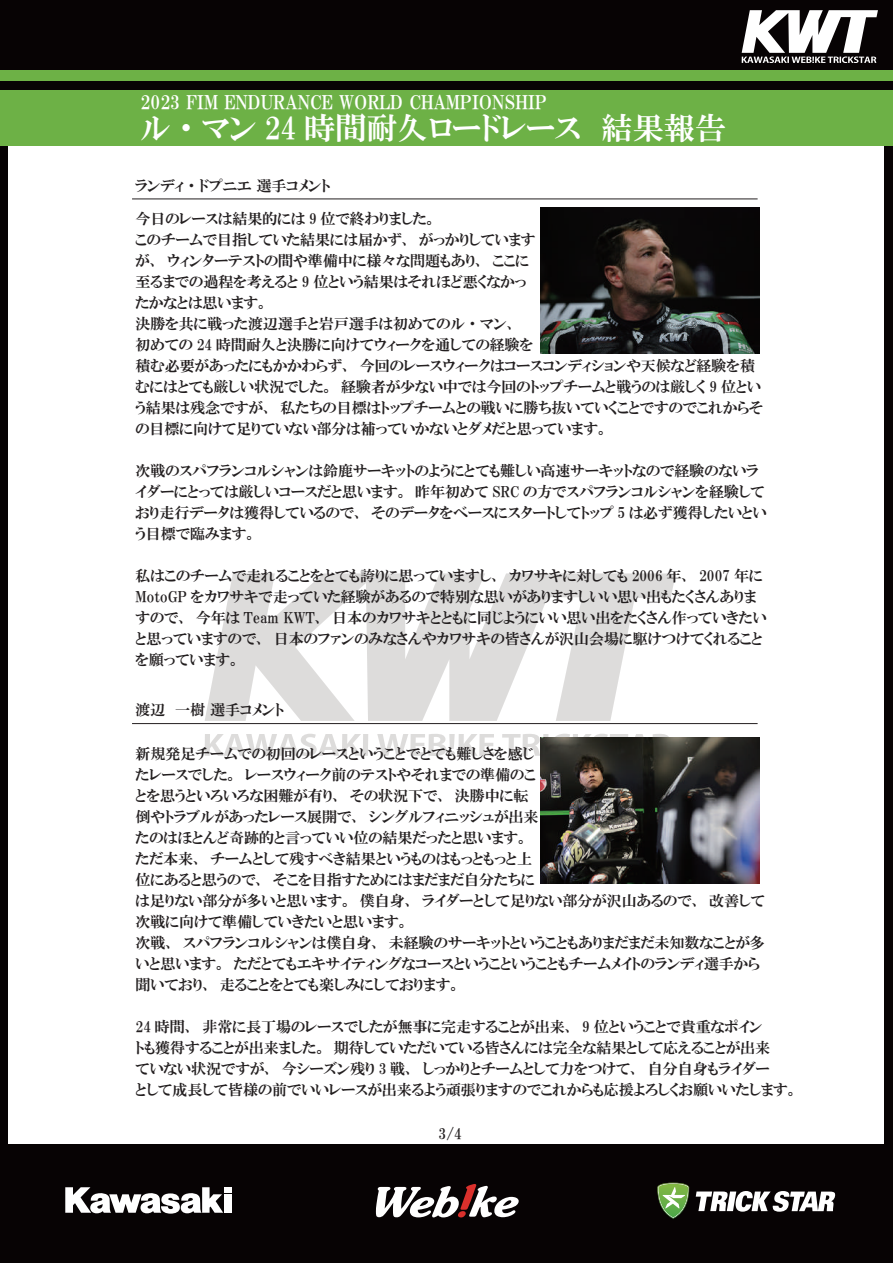
<style>
.page{position:relative;width:893px;height:1263px;background:#070304}
.page>*{position:absolute;margin:0;border:0;box-sizing:border-box;transform-origin:0 0}
.t1{font:31.05px "HGP Mincho E";color:#fff}
.t2{font:19.05px "HGP Mincho E";color:#fff}
.t3{font:15px/21px "HGP Mincho E";color:#231f20}
</style>
<div class="page">
<div style="left:8px;top:118px;width:875px;height:1026px;background:#fff"></div>
<svg style="left:205px;top:734px;width:156px;height:22px"></svg>
<div style="left:363px;top:734px;width:5px;height:22px;background:#dddcdb"></div>
<svg style="left:377px;top:734px;width:117px;height:22px"></svg>
<svg style="left:502px;top:734px;width:38px;height:22px"></svg>
<div style="left:543px;top:734px;width:5px;height:22px;background:#dddcdb"></div>
<svg style="left:555px;top:734px;width:114px;height:3px"></svg>
<svg style="left:205px;top:573px;width:471px;height:148px;fill:#dddcdb"></svg>
<svg style="left:376px;top:1184px;width:143px;height:33px"></svg>
<svg style="left:657px;top:1183px;width:32px;height:36px"></svg>
<svg style="left:696px;top:1191px;width:139px;height:21px"></svg>
<svg style="left:65px;top:1187px;width:166px;height:26px"></svg>
<div style="left:0;top:90px;width:893px;height:55px;background:#6db146"></div>
<div style="left:0;top:70px;width:893px;height:10px;background:#6db146"></div>
<svg style="left:742px;top:10px;width:136px;height:53px"></svg>
<hr style="left:132px;top:199px;width:626px;height:1px;background:#231f20">
<hr style="left:132px;top:723px;width:626px;height:1px;background:#231f20">
<img style="left:540px;top:208px;width:219px;height:146px">
<img style="left:540px;top:737px;width:219px;height:146px">
<p class="t2" style="left:140px;top:92px;width:408px">2023 FIM ENDURANCE WORLD CHAMPIONSHIP</p>
<h1 class="t1" style="left:141px;top:112px;width:587px">ル・マン 24 時間耐久ロードレース　結果報告</h1>
<p class="t3" style="left:135px;top:175px;width:197px">ランディ・ドプニエ 選手コメント</p>
<p class="t3" style="left:135px;top:208px;width:629px">今日のレースは結果的には 9 位で終わりました。<br>このチームで目指していた結果には届かず、がっかりしています<br>が、ウィンターテストの間や準備中に様々な問題もあり、ここに<br>至るまでの過程を考えると 9 位という結果はそれほど悪くなかっ<br>たかなとは思います。<br>決勝を共に戦った渡辺選手と岩戸選手は初めてのル・マン、<br>初めての 24 時間耐久と決勝に向けてウィークを通しての経験を<br>積む必要があったにもかかわらず、今回のレースウィークはコースコンディションや天候など経験を積むにはとても厳しい状況でした。経験者が少ない中では今回のトップチームと戦うのは厳しく 9 位という結果は残念ですが、私たちの目標はトップチームとの戦いに勝ち抜いていくことですのでこれからその目標に向けて足りていない部分は補っていかないとダメだと思っています。</p>
<p class="t3" style="left:135px;top:460px;width:633px">次戦のスパフランコルシャンは鈴鹿サーキットのようにとても難しい高速サーキットなので経験のないライダーにとっては厳しいコースだと思います。昨年初めて SRC の方でスパフランコルシャンを経験しており走行データは獲得しているので、そのデータをベースにスタートしてトップ 5 は必ず獲得したいという目標で臨みます。</p>
<p class="t3" style="left:135px;top:565px;width:632px">私はこのチームで走れることをとても誇りに思っていますし、カワサキに対しても 2006 年、 2007 年にMotoGP をカワサキで走っていた経験があるので特別な思いがありますしいい思い出もたくさんありますので、今年は Team KWT、日本のカワサキとともに同じようにいい思い出をたくさん作っていきたいと思っていますので、日本のファンのみなさんやカワサキの皆さんが沢山会場に駆けつけてくれることを願っています。</p>
<p class="t3" style="left:135px;top:699px;width:150px">渡辺 一樹 選手コメント</p>
<p class="t3" style="left:136px;top:743px;width:631px">新規発足チームでの初回のレースということでとても難しさを感じ<br>たレースでした。レースウィーク前のテストやそれまでの準備のこ<br>とを思うといろいろな困難が有り、その状況下で、決勝中に転<br>倒やトラブルがあったレース展開で、シングルフィニッシュが出来<br>たのはほとんど奇跡的と言っていい位の結果だったと思います。<br>ただ本来、チームとして残すべき結果というものはもっともっと上<br>位にあると思うので、そこを目指すためにはまだまだ自分たちに<br>は足りない部分が多いと思います。僕自身、ライダーとして足りない部分が沢山あるので、改善して次戦に向けて準備していきたいと思います。<br>次戦、スパフランコルシャンは僕自身、未経験のサーキットということもありまだまだ未知数なことが多いと思います。ただとてもエキサイティングなコースというこということもチームメイトのランディ選手から聞いており、走ることをとても楽しみにしております。</p>
<p class="t3" style="left:136px;top:1016px;width:664px">24 時間、非常に長丁場のレースでしたが無事に完走することが出来、 9 位ということで貴重なポイン<br>トも獲得することが出来ました。期待していただいている皆さんには完全な結果として応えることが出来<br>ていない状況ですが、今シーズン残り 3 戦、しっかりとチームとして力をつけて、自分自身もライダー<br>として成長して皆様の前でいいレースが出来るよう頑張りますのでこれからも応援よろしくお願いいたします。</p>
<p class="t3" style="left:439px;top:1122px;width:25px">3/4</p>
</div>
